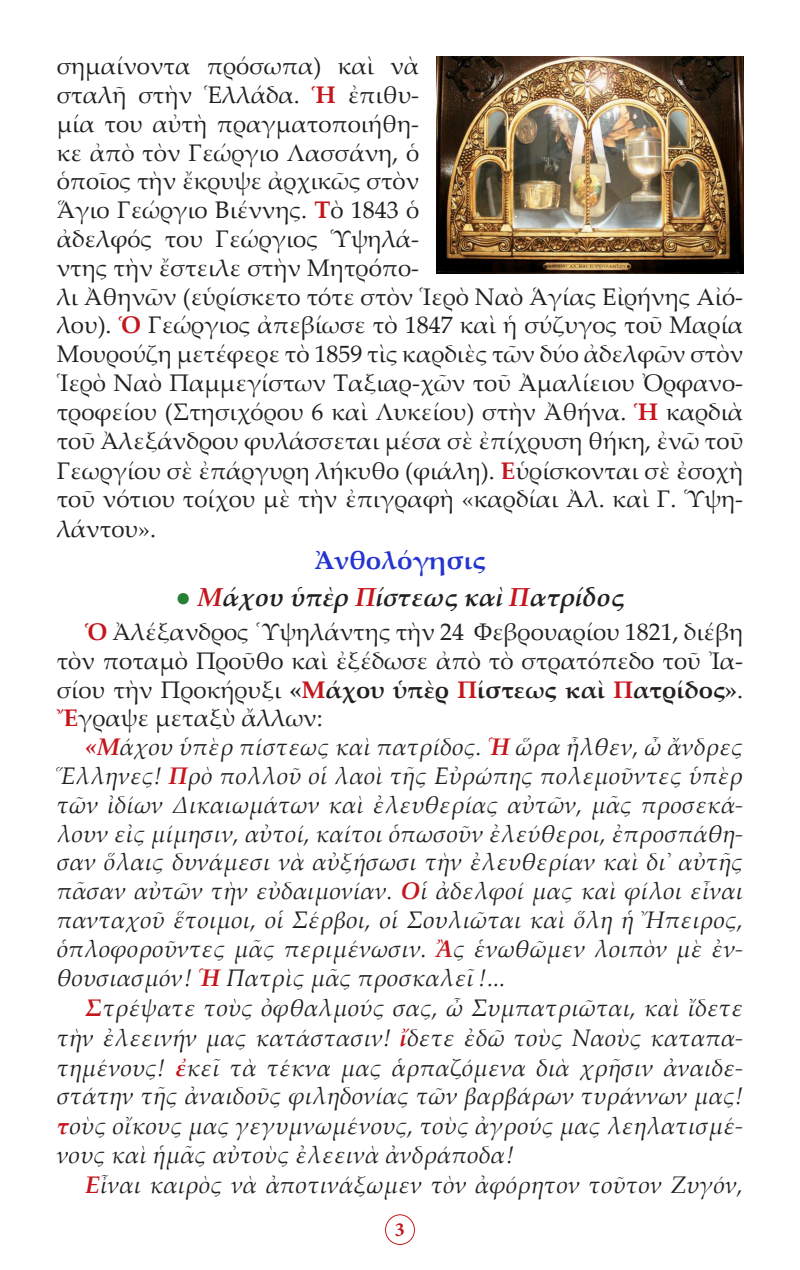
<style>
.page{position:relative;width:800px;height:1270px;background:#fff}
.page>*{position:absolute;margin:0;border:0;box-sizing:border-box;transform-origin:0 0}
.t1{font:italic 700 26px "Palatino Linotype";color:#231f20}
.t2{font:700 26px "Palatino Linotype";color:#2534d0}
.t3{font:italic 24px/28.8px "Palatino Linotype";color:#231f20;text-align:justify}
.t4{font:24px/29px "Palatino Linotype";color:#231f20}
.t5{font:700 20px "Minion Pro";color:#c4161c}
.s1{font-weight:700;color:#c4161c}
.s2{font-style:normal;color:#258134}
.s3{color:#c4161c}
.s4{font-weight:700}
</style>
<div class="page">
<div style="left:385px;top:1214px;width:30px;height:31px;border:1px solid #c4161c;border-radius:50%"></div>
<img style="left:436px;top:57px;width:307px;height:217px">
<p class="t4" style="left:57px;top:51px;width:688px">σημαίνοντα πρόσωπα) καὶ νὰ<br>σταλῆ στὴν Ἑλλάδα. <span class="s1">Ἡ</span> ἐπιθυ-<br>μία του αὐτὴ πραγματοποιήθη-<br>κε ἀπὸ τὸν Γεώργιο Λασσάνη, ὁ<br>ὁποῖος τὴν ἔκρυψε ἀρχικῶς στὸν<br>Ἅγιο Γεώργιο Βιέννης. <span class="s1">Τ</span>ὸ 1843 ὁ<br>ἀδελφός του Γεώργιος Ὑψηλά-<br>ντης τὴν ἔστειλε στὴν Μητρόπο-<br>λι Ἀθηνῶν (εὑρίσκετο τότε στὸν Ἱερὸ Ναὸ Ἁγίας Εἰρήνης Αἰό&shy;λου). <span class="s1">Ὁ</span> Γεώργιος ἀπεβίωσε τὸ 1847 καὶ ἡ σύζυγος τοῦ Μαρία Μουρούζη μετέφερε τὸ 1859 τὶς καρδιὲς τῶν δύο ἀδελφῶν στὸν Ἱερὸ Ναὸ Παμμεγίστων Ταξιαρ-χῶν τοῦ Ἀμαλίειου Ὀρφανο&shy;τροφείου (Στησιχόρου 6 καὶ Λυκείου) στὴν Ἀθήνα. <span class="s1">Ἡ</span> καρδιὰ τοῦ Ἀλεξάνδρου φυλάσσεται μέσα σὲ ἐπίχρυση θήκη, ἐνῶ τοῦ Γεωργίου σὲ ἐπάργυρη λήκυθο (φιάλη). <span class="s1">Ε</span>ὑρίσκονται σὲ ἐσοχὴ τοῦ νότιου τοίχου μὲ τὴν ἐπιγραφὴ «καρδίαι Ἀλ. καὶ Γ. Ὑψη&shy;λάντου».</p>
<p class="t2" style="left:314px;top:541px;width:173px">Ἀνθολόγησις</p>
<p class="t1" style="left:175px;top:578px;width:451px"><span class="s2">●</span> <span class="s3">Μ</span>άχου ὑπὲρ <span class="s3">Π</span>ίστεως καὶ <span class="s3">Π</span>ατρίδος</p>
<p class="t4" style="left:57px;top:617px;width:688px;text-align:justify;text-indent:28px"><span class="s1">Ὁ</span> Ἀλέξανδρος ῾Υψηλάντης τὴν 24 Φεβρουαρίου 1821, διέβη τὸν ποταμὸ Προῦθο καὶ ἐξέδωσε ἀπὸ τὸ στρατόπεδο τοῦ Ἰα&shy;σίου τὴν Προκήρυξι <span class="s4">«</span><span class="s1">Μ</span><span class="s4">άχου ὑπὲρ</span> <span class="s1">Π</span><span class="s4">ίστεως καὶ</span> <span class="s1">Π</span><span class="s4">ατρίδος»</span>.<br><span class="s1">Ἔ</span>γραψε μεταξὺ ἄλλων:</p>
<p class="t3" style="left:57px;top:732px;width:688px;text-indent:28px"><span class="s1">«Μ</span>άχου ὑπὲρ πίστεως καὶ πατρίδος. <span class="s1">Ἡ</span> ὥρα ἦλθεν, ὦ ἄνδρες Ἕλληνες! <span class="s1">Π</span>ρὸ πολλοῦ οἱ λαοὶ τῆς Εὐρώπης πολεμοῦντες ὑπὲρ τῶν ἰδίων Δικαιωμάτων καὶ ἐλευθερίας αὐτῶν, μᾶς προσεκά&shy;λουν εἰς μίμησιν, αὐτοί, καίτοι ὁπωσοῦν ἐλεύθεροι, ἐπροσπάθη&shy;σαν ὅλαις δυνάμεσι νὰ αὐξήσωσι τὴν ἐλευθερίαν καὶ δι᾿ αὐτῆς πᾶσαν αὐτῶν τὴν εὐδαιμονίαν. <span class="s1">Ο</span>ἱ ἀδελφοί μας καὶ φίλοι εἶναι πανταχοῦ ἕτοιμοι, οἱ Σέρβοι, οἱ Σουλιῶται καὶ ὅλη ἡ Ἤπειρος, ὁπλοφοροῦντες μᾶς περιμένωσιν. <span class="s1">Ἂ</span>ς ἑνωθῶμεν λοιπὸν μὲ ἐν&shy;θουσιασμόν! <span class="s1">Ἡ</span> Πατρὶς μᾶς προσκαλεῖ !...</p>
<p class="t3" style="left:57px;top:992px;width:688px;line-height:29.6px;text-indent:28px"><span class="s1">Σ</span>τρέψατε τοὺς ὀφθαλμούς σας, ὦ Συμπατριῶται, καὶ ἴδετε τὴν ἐλεεινήν μας κατάστασιν! <span class="s1">ἴ</span>δετε ἐδῶ τοὺς Ναοὺς καταπα&shy;τημένους! <span class="s1">ἐ</span>κεῖ τὰ τέκνα μας ἁρπαζόμενα διὰ χρῆσιν ἀναιδε&shy;στάτην τῆς ἀναιδοῦς φιληδονίας τῶν βαρβάρων τυράννων μας! <span class="s1">τ</span>οὺς οἴκους μας γεγυμνωμένους, τοὺς ἀγρούς μας λεηλατισμέ&shy;νους καὶ ἡμᾶς αὐτοὺς ἐλεεινὰ ἀνδράποδα!</p>
<p class="t3" style="left:85px;top:1170px;width:660px"><span class="s1">Ε</span>ἶναι καιρὸς νὰ ἀποτινάξωμεν τὸν ἀφόρητον τοῦτον Ζυγόν,</p>
<p class="t5" style="left:395px;top:1216px;width:11px">3</p>
</div>
